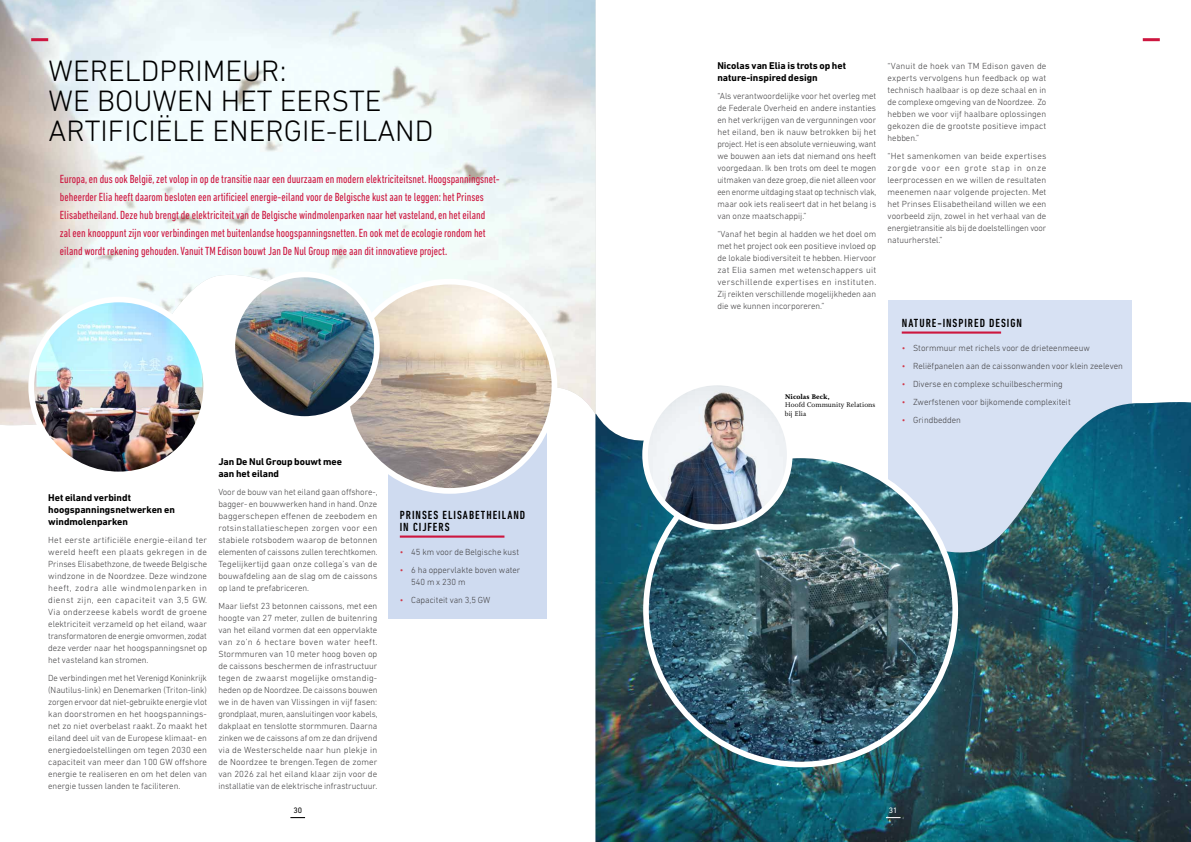
<style>
.page{position:relative;width:1191px;height:842px;background:#fff}
.page>*{position:absolute;margin:0;border:0;box-sizing:border-box;transform-origin:0 0}
.t1{font:300 30px/30px "DIN Next LT Pro";color:#000}
.t2{font:condensed 12px/18px "DIN Next LT Pro";color:#cd163f}
.t3{font:500 condensed 12px/12px "DIN Next LT Pro";letter-spacing:.08em;color:#000}
.t4{font:700 10px/12px "DIN Next LT Pro";color:#000}
.t5{font:300 9px/12px "DIN Next LT Pro";color:#414042;text-align:justify}
.t6{font:300 9px/12px "DIN Next LT Pro";color:#414042;text-align:justify;scale:.96 1}
.t7{font:8px "DIN Next LT Pro";color:#000101}
.t8{font:8px "DIN Next LT Pro";color:#fff}
.t9{font:7px/8.4px "Joanna Nova";color:#000}
.t10{font:700 7px "Joanna Nova";color:#000}
.s1{color:#d1394a}
</style>
<div class="page">
<div style="left:887px;top:300px;width:244px;height:285px;background:#d7e1f3"></div>
<hr style="left:901px;top:331px;width:100px;height:3px;background:#cd163f">
<div style="left:388px;top:352px;width:159px;height:266px;background:#cfdbf0"></div>
<img style="left:595px;top:402px;width:596px;height:440px">
<img style="left:0;top:0;width:595px;height:425px">
<img style="left:646px;top:455px;width:309px;height:309px;border-radius:155px">
<img style="left:345px;top:282px;width:209px;height:207px">
<div style="left:342px;top:279px;width:215px;height:215px;border:6px solid #fff;border-radius:50%"></div>
<hr style="left:400px;top:535px;width:104px;height:3px;background:#cd163f">
<img style="left:645px;top:387px;width:144px;height:140px">
<div style="left:642px;top:380px;width:150px;height:150px;border:6px solid #fff;border-radius:50%"></div>
<img style="left:232px;top:274px;width:145px;height:145px;border-radius:72px">
<div style="left:229px;top:272px;width:151px;height:150px;border:6px solid #fff;border-radius:50%"></div>
<img style="left:31px;top:299px;width:175px;height:175px;border-radius:87px">
<div style="left:28px;top:297px;width:181px;height:180px;border:6px solid #fff;border-radius:50%"></div>
<svg style="left:290px;top:817px;width:15px;height:1px"></svg>
<svg style="left:886px;top:817px;width:14px;height:1px"></svg>
<hr style="left:1142px;top:38px;width:17px;height:3px;background:#cd163f">
<hr style="left:31px;top:38px;width:17px;height:3px;background:#cd163f">
<h1 class="t1" style="left:49px;top:55px;width:386px">WERELDPRIMEUR:<br>WE BOUWEN HET EERSTE<br>ARTIFICIËLE ENERGIE-EILAND</h1>
<p class="t2" style="left:60px;top:170px;width:440px">Europa, en dus ook België, zet volop in op de transitie naar een duurzaam en modern elektriciteitsnet. Hoogspanningsnet&shy;beheerder Elia heeft daarom besloten een artificieel energie-eiland voor de Belgische kust aan te leggen: het Prinses Elisabetheiland. Deze hub brengt de elektriciteit van de Belgische windmolenparken naar het vasteland, en het eiland zal een knooppunt zijn voor verbindingen met buitenlandse hoogspanningsnetten. En ook met de ecologie rondom het eiland wordt rekening gehouden. Vanuit TM Edison bouwt Jan De Nul Group mee aan dit innovatieve project.</p>
<p class="t4" style="left:48px;top:491px;width:128px">Het eiland verbindt hoogspanningsnetwerken en windmolenparken</p>
<p class="t5" style="left:48px;top:534px;width:160px">Het eerste artificiële energie-eiland ter wereld heeft een plaats gekregen in de Prinses Elisabethzone, de tweede Belgische windzone in de Noordzee. Deze windzone heeft, zodra alle windmolenparken in dienst zijn, een capaciteit van 3,5 GW.<br>Via onderzeese kabels wordt de groene elektriciteit verzameld op het eiland, waar transformatoren de energie omvormen, zodat deze verder naar het hoogspanningsnet op het vasteland kan stromen.</p>
<p class="t6" style="left:48px;top:672px;width:167px">De verbindingen met het Verenigd Koninkrijk (Nautilus-link) en Denemarken (Triton-link) zorgen ervoor dat niet-gebruikte energie vlot kan doorstromen en het hoogspannings&shy;net zo niet overbelast raakt. Zo maakt het eiland deel uit van de Europese klimaat- en energiedoelstellingen om tegen 2030 een capaciteit van meer dan 100 GW offshore energie te realiseren en om het delen van energie tussen landen te faciliteren.</p>
<p class="t4" style="left:218px;top:455px;width:125px">Jan De Nul Group bouwt mee aan het eiland</p>
<p class="t5" style="left:218px;top:486px;width:161px">Voor de bouw van het eiland gaan offshore-, bagger- en bouwwerken hand in hand. Onze baggerschepen effenen de zeebodem en rotsinstallatieschepen zorgen voor een stabiele rotsbodem waarop de betonnen elementen of caissons zullen terechtkomen.<br>Tegelijkertijd gaan onze collega’s van de bouwafdeling aan de slag om de caissons op land te prefabriceren.</p>
<p class="t5" style="left:218px;top:600px;width:161px">Maar liefst 23 betonnen caissons, met een hoogte van 27 meter, zullen de buitenring van het eiland vormen dat een oppervlakte van zo’n 6 hectare boven water heeft.<br>Stormmuren van 10 meter hoog boven op de caissons beschermen de infrastructuur tegen de zwaarst mogelijke omstandig&shy;heden op de Noordzee. De caissons bouwen we in de haven van Vlissingen in vijf fasen: grondplaat, muren, aansluitingen voor kabels, dakplaat en tenslotte stormmuren. Daarna zinken we de caissons af om ze dan drijvend via de Westerschelde naar hun plekje in de Noordzee te brengen.Tegen de zomer van 2026 zal het eiland klaar zijn voor de installatie van de elektrische infrastructuur.</p>
<h2 class="t3" style="left:400px;top:509px;width:127px">PRINSES ELISABETHEILAND<br>IN CIJFERS</h2>
<p class="t5" style="left:400px;top:546px;width:121px"><span class="s1">•</span> 45 km voor de Belgische kust</p>
<p class="t5" style="left:411px;top:564px;width:111px;text-indent:-11px"><span class="s1">•</span> 6 ha oppervlakte boven water<br>540 m x 230 m</p>
<p class="t5" style="left:400px;top:594px;width:92px"><span class="s1">•</span> Capaciteit van 3,5 GW</p>
<p class="t4" style="left:717px;top:59px;width:130px">Nicolas van Elia is trots op het nature-inspired design</p>
<p class="t5" style="left:717px;top:90px;width:160px">“Als verantwoordelijke voor het overleg met de Federale Overheid en andere instanties en het verkrijgen van de vergunningen voor het eiland, ben ik nauw betrokken bij het project. Het is een absolute vernieuwing, want we bouwen aan iets dat niemand ons heeft voorgedaan. Ik ben trots om deel te mogen uitmaken van deze groep, die niet alleen voor een enorme uitdaging staat op technisch vlak, maar ook iets realiseert dat in het belang is van onze maatschappij.”</p>
<p class="t5" style="left:717px;top:228px;width:160px">“Vanaf het begin al hadden we het doel om met het project ook een positieve invloed op de lokale biodiversiteit te hebben. Hiervoor zat Elia samen met wetenschappers uit verschillende expertises en instituten.<br>Zij reikten verschillende mogelijkheden aan die we kunnen incorporeren.”</p>
<p class="t10" style="left:785px;top:392px;width:46px">Nicolas Beck,</p>
<p class="t9" style="left:785px;top:401px;width:92px">Hoofd Community Relations bij Elia</p>
<p class="t5" style="left:887px;top:60px;width:160px">“Vanuit de hoek van TM Edison gaven de experts vervolgens hun feedback op wat technisch haalbaar is op deze schaal en in de complexe omgeving van de Noordzee. Zo hebben we voor vijf haalbare oplossingen gekozen die de grootste positieve impact hebben.”</p>
<p class="t5" style="left:887px;top:150px;width:160px">“Het samenkomen van beide expertises zorgde voor een grote stap in onze leerprocessen en we willen de resultaten meenemen naar volgende projecten. Met het Prinses Elisabetheiland willen we een voorbeeld zijn, zowel in het verhaal van de energietransitie als bij de doelstellingen voor natuurherstel.”</p>
<h2 class="t3" style="left:901px;top:317px;width:122px">NATURE-INSPIRED DESIGN</h2>
<p class="t5" style="left:901px;top:342px;width:190px"><span class="s1">•</span> Stormmuur met richels voor de drieteenmeeuw</p>
<p class="t5" style="left:901px;top:360px;width:223px"><span class="s1">•</span> Reliëfpanelen aan de caissonwanden voor klein zeeleven</p>
<p class="t5" style="left:901px;top:378px;width:162px"><span class="s1">•</span> Diverse en complexe schuilbescherming</p>
<p class="t5" style="left:901px;top:396px;width:170px"><span class="s1">•</span> Zwerfstenen voor bijkomende complexiteit</p>
<p class="t5" style="left:901px;top:414px;width:61px"><span class="s1">•</span> Grindbedden</p>
<p class="t7" style="left:293px;top:805px;width:10px">30</p>
<p class="t8" style="left:889px;top:805px;width:10px">31</p>
</div>
